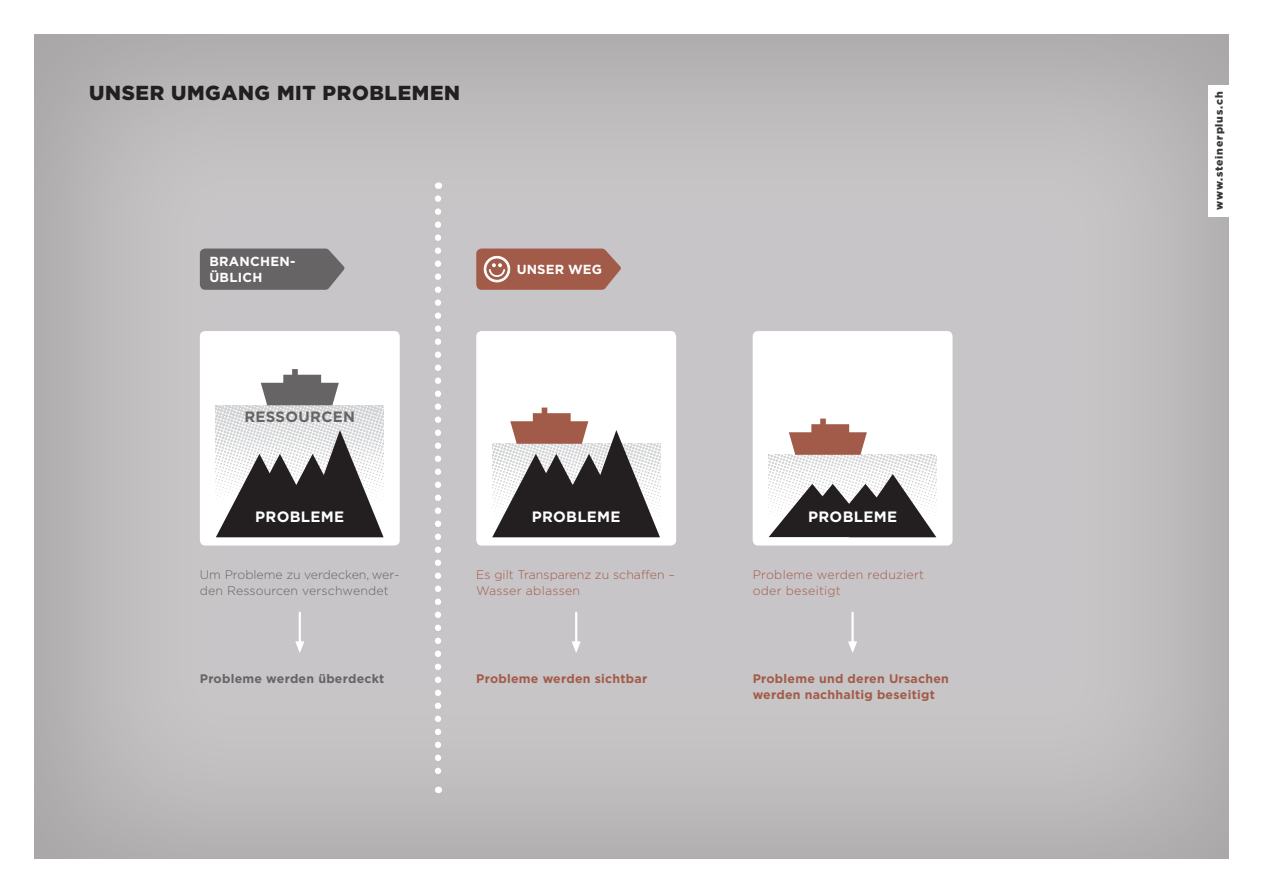
<style>
.page{position:relative;width:1263px;height:893px;background:#fff}
.page>*{position:absolute;margin:0;border:0;box-sizing:border-box;transform-origin:0 0}
._01_Folien_Titel{font:900 20.25px "Gotham";letter-spacing:.03em;color:#231f20}
._02_Grafik_Titel{font:700 15px "Gotham";letter-spacing:.02em;color:#fff}
._02_Grafik_Titel-2{font:700 15px "Gotham";letter-spacing:.02em;color:#676465}
._02_Grafik_Titel-3{font:700 13.2px "Gotham";letter-spacing:.02em;color:#fff}
._02_Grafik_Grundtext{font:700 12.3px/16.5px "Gotham";letter-spacing:.02em;color:#a35b49}
._02_Grafik_Grundtext-2{font:300 12.3px/16.5px "Gotham";color:#676465}
._02_Grafik_Grundtext-3{font:300 12.3px/16.5px "Gotham";color:#a35b49}
._02_Grafik_Grundtext-4{font:300 12.3px/16.5px "Gotham";letter-spacing:.02em;color:#a35b49}
._02_Grafik_Grundtext-5{font:700 12.3px "Gotham";letter-spacing:.02em;color:#676465}
.t1{font:900 10.5px "Gotham";letter-spacing:.08em;color:#393637}
</style>
<div class="page">
<div style="left:33px;top:33px;width:1196px;height:826px;background:#231f20;opacity:.75"></div>
<div style="left:1208px;top:85px;width:21px;height:132px;background:#fff"></div>
<div style="left:200px;top:331px;width:200px;height:215px;background:#fff;border-radius:5px"></div>
<div style="left:476px;top:331px;width:200px;height:215px;background:#fff;border-radius:5px"></div>
<div style="left:753px;top:331px;width:199px;height:215px;background:#fff;border-radius:5px"></div>
<img style="left:216px;top:405px;width:168px;height:25px">
<img style="left:769px;top:455px;width:167px;height:19px">
<svg style="left:216px;top:430px;width:168px;height:107px"></svg>
<svg style="left:769px;top:474px;width:167px;height:63px"></svg>
<svg style="left:261px;top:369px;width:78px;height:36px"></svg>
<svg style="left:492px;top:408px;width:168px;height:129px"></svg>
<svg style="left:789px;top:419px;width:78px;height:36px"></svg>
<hr style="left:299px;top:613px;width:2px;height:29px;background:#fff">
<svg style="left:295px;top:641px;width:9px;height:12px"></svg>
<hr style="left:575px;top:613px;width:2px;height:29px;background:#fff">
<svg style="left:572px;top:641px;width:9px;height:12px"></svg>
<hr style="left:851px;top:613px;width:3px;height:29px;background:#fff">
<svg style="left:848px;top:641px;width:9px;height:12px"></svg>
<svg style="left:200px;top:249px;width:145px;height:41px;background:#6d6a6b"></svg>
<svg style="left:476px;top:249px;width:146px;height:41px;background:#a96959"></svg>
<svg style="left:435px;top:199px;width:6px;height:594px"></svg>
<p class="_01_Folien_Titel" style="left:89px;top:79px;width:372px">UNSER UMGANG MIT PROBLEMEN</p>
<p class="_02_Grafik_Titel-3" style="left:209px;top:254px;width:87px">BRANCHEN-</p>
<p class="_02_Grafik_Titel-3" style="left:209px;top:269px;width:54px">ÜBLICH</p>
<p class="_02_Grafik_Titel-2" style="left:244px;top:408px;width:112px">RESSOURCEN</p>
<p class="_02_Grafik_Titel-3" style="left:517px;top:262px;width:87px">UNSER WEG</p>
<p class="_02_Grafik_Titel" style="left:255px;top:508px;width:90px">PROBLEME</p>
<p class="_02_Grafik_Titel" style="left:532px;top:508px;width:90px">PROBLEME</p>
<p class="_02_Grafik_Titel" style="left:808px;top:508px;width:90px">PROBLEME</p>
<p class="_02_Grafik_Grundtext-2" style="left:200px;top:566px;width:201px">Um Probleme zu verdecken, wer&shy;den Ressourcen verschwendet</p>
<p class="_02_Grafik_Grundtext-5" style="left:200px;top:671px;width:186px">Probleme werden überdeckt</p>
<p class="_02_Grafik_Grundtext-3" style="left:476px;top:566px;width:200px">Es gilt Transparenz zu schaffen –<br>Wasser ablassen</p>
<p class="_02_Grafik_Grundtext" style="left:476px;top:670px;width:172px">Probleme werden sichtbar</p>
<p class="_02_Grafik_Grundtext-4" style="left:753px;top:566px;width:173px">Probleme werden reduziert oder beseitigt</p>
<p class="_02_Grafik_Grundtext" style="left:753px;top:670px;width:198px">Probleme und deren Ursachen werden nachhaltig beseitigt</p>
<p class="t1" style="left:1212px;top:210px;width:119px;rotate:-90deg">www.steinerplus.ch</p>
</div>
